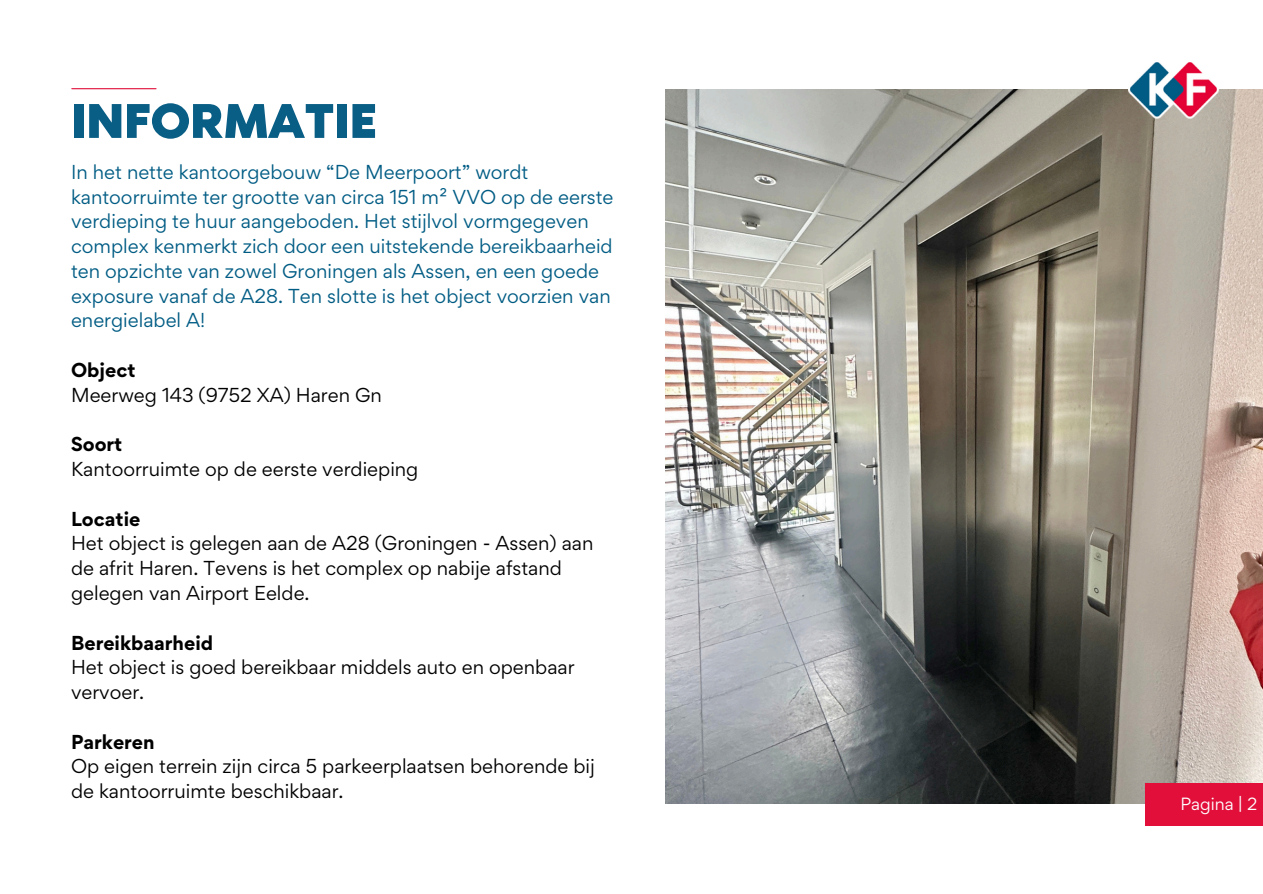
<style>
.page{position:relative;width:1263px;height:894px;background:#fff}
.page>*{position:absolute;margin:0;border:0;box-sizing:border-box;transform-origin:0 0}
.t1{font:61.35px "RTL Media Pro Medium";color:#095e86}
.t2{font:18px/24.8px "Gordita";color:#000}
.t3{font:18px/24.8px "Gordita";color:#005c84}
.t4{font:15.75px "Gordita";color:#fff}
.s1{font-weight:700}
</style>
<div class="page">
<hr style="left:72px;top:88px;width:84px;height:1px;background:#e10f3a">
<img style="left:666px;top:89px;width:597px;height:714px">
<img style="left:1128px;top:62px;width:90px;height:57px">
<div style="left:1146px;top:782px;width:117px;height:43px;background:#e10f3a"></div>
<p class="t1" style="left:71px;top:94px;width:307px">INFORMATIE</p>
<h2 class="t3" style="left:71px;top:159px;width:544px">In het nette kantoorgebouw “De Meerpoort” wordt kantoorruimte ter grootte van circa 151 m² VVO op de eerste verdieping te huur aangeboden. Het stijlvol vormgegeven complex kenmerkt zich door een uitstekende bereikbaarheid ten opzichte van zowel Groningen als Assen, en een goede exposure vanaf de A28. Ten slotte is het object voorzien van energielabel A!</h2>
<h2 class="t2" style="left:71px;top:357px;width:312px"><span class="s1">Object<br></span>Meerweg 143 (9752 XA) Haren Gn</h2>
<h2 class="t2" style="left:71px;top:431px;width:349px"><span class="s1">Soort<br></span>Kantoorruimte op de eerste verdieping</h2>
<h2 class="t2" style="left:71px;top:506px;width:524px"><span class="s1">Locatie<br></span>Het object is gelegen aan de A28 (Groningen - Assen) aan de afrit Haren. Tevens is het complex op nabije afstand gelegen van Airport Eelde.</h2>
<p class="t2" style="left:71px;top:629px;width:505px"><span class="s1">Bereikbaarheid<br></span>Het object is goed bereikbaar middels auto en openbaar vervoer.</p>
<p class="t2" style="left:71px;top:728px;width:525px"><span class="s1">Parkeren<br></span>Op eigen terrein zijn circa 5 parkeerplaatsen behorende bij de kantoorruimte beschikbaar.</p>
<h2 class="t4" style="left:1180px;top:793px;width:78px">Pagina | 2</h2>
</div>
